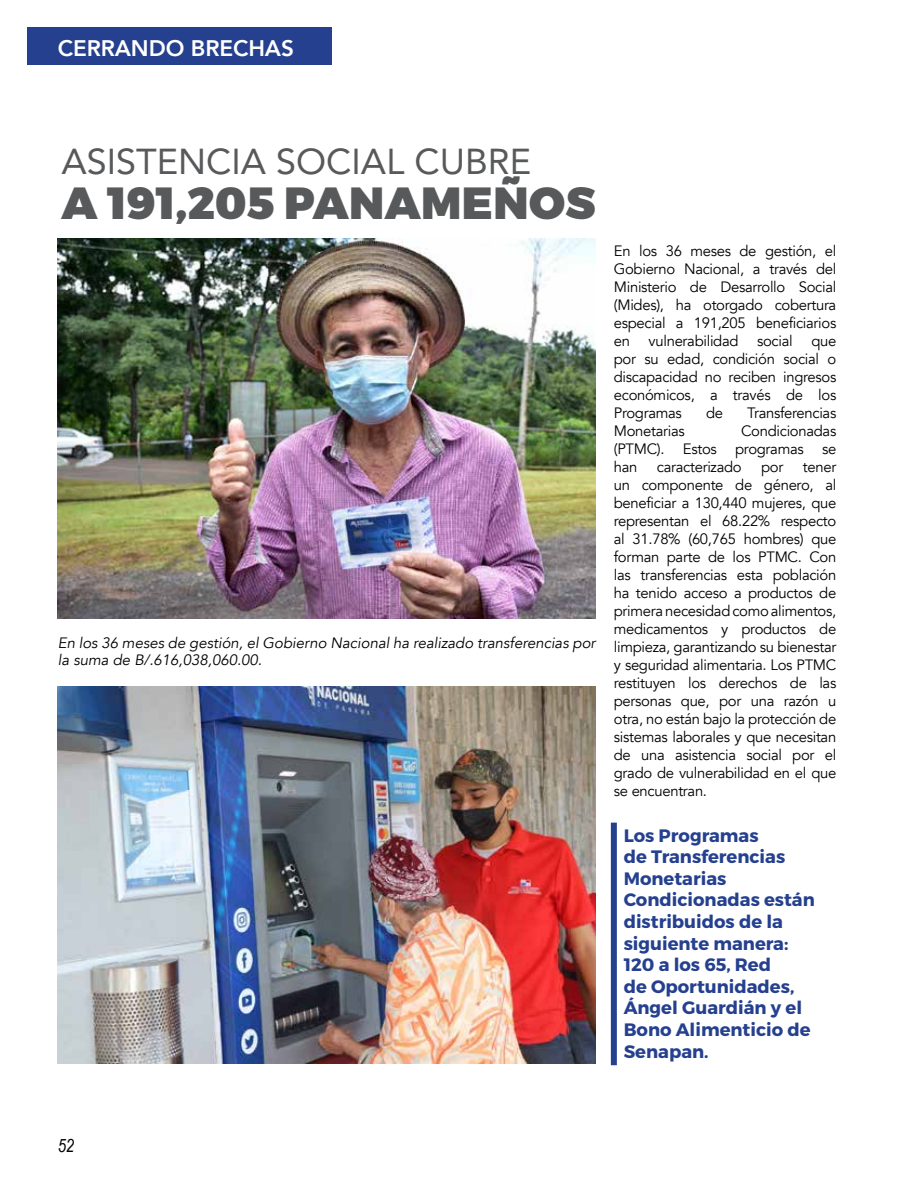
<style>
.page{position:relative;width:918px;height:1188px;background:#fff}
.page>*{position:absolute;margin:0;border:0;box-sizing:border-box;transform-origin:0 0}
.t1{font:900 45px "Montserrat";letter-spacing:.01em;color:#58595b}
.t2{font:36px "Avenir";color:#58595b}
.t3{font:800 22.5px "Avenir";letter-spacing:-.005em;color:#fff}
.t4{font:700 18px/21.6px "Montserrat";color:#25408f}
.t5{font:italic 18px "Arial Narrow";color:#000}
.t6{font:15px/18px "Avenir";letter-spacing:-.02em;color:#000;text-align:justify}
.t7{font:italic 15px/16.5px "Avenir";color:#000}
</style>
<div class="page">
<div style="left:27px;top:27px;width:305px;height:38px;background:#25408f"></div>
<div style="left:611px;top:823px;width:6px;height:242px;background:#25408f"></div>
<img style="left:58px;top:239px;width:538px;height:379px">
<img style="left:58px;top:687px;width:538px;height:376px">
<h3 class="t3" style="left:58px;top:31px;width:238px">CERRANDO BRECHAS</h3>
<h2 class="t2" style="left:61px;top:132px;width:471px">ASISTENCIA SOCIAL CUBRE</h2>
<h1 class="t1" style="left:62px;top:174px;width:535px">A 191,205 PANAMEÑOS</h1>
<p class="t7" style="left:58px;top:635px;width:539px">En los 36 meses de gestión, el Gobierno Nacional ha realizado transferencias por la suma de B/.616,038,060.00.</p>
<p class="t6" style="left:614px;top:242px;width:224px">En los 36 meses de gestión, el Gobierno Nacional, a través del Ministerio de Desarrollo Social (Mides), ha otorgado cobertura especial a 191,205 beneficiarios en vulnerabilidad social que por su edad, condición social o discapacidad no reciben ingresos económicos, a través de los Programas</p>
<p class="t6" style="left:706px;top:404px;width:19px">de</p>
<p class="t6" style="left:747px;top:404px;width:91px">Transferencias</p>
<p class="t6" style="left:614px;top:422px;width:224px;text-indent:127px">Condicionadas (PTMC). Estos programas se han</p>
<p class="t6" style="left:614px;top:422px;width:73px">Monetarias</p>
<p class="t6" style="left:657px;top:458px;width:86px">caracterizado</p>
<p class="t6" style="left:761px;top:458px;width:24px">por</p>
<p class="t6" style="left:614px;top:458px;width:224px;text-indent:189px">tener un componente de género, al beneficiar a 130,440 mujeres, que representan el 68.22% respecto al 31.78% (60,765 hombres) que forman parte de los PTMC. Con las transferencias esta población ha tenido acceso a productos de primera necesidad como alimentos, medicamentos y productos de limpieza, garantizando su bienestar y seguridad alimentaria. Los PTMC restituyen los derechos de las personas que, por una razón u otra, no están bajo la protección de sistemas laborales y que necesitan de una asistencia social por el grado de vulnerabilidad en el que se encuentran.</p>
<p class="t4" style="left:624px;top:825px;width:193px">Los Programas<br>de Transferencias<br>Monetarias<br>Condicionadas están distribuidos de la siguiente manera:<br>120 a los 65, Red<br>de Oportunidades,<br>Ángel Guardián y el<br>Bono Alimenticio de<br>Senapan.</p>
<p class="t5" style="left:58px;top:1133px;width:18px">52</p>
</div>
